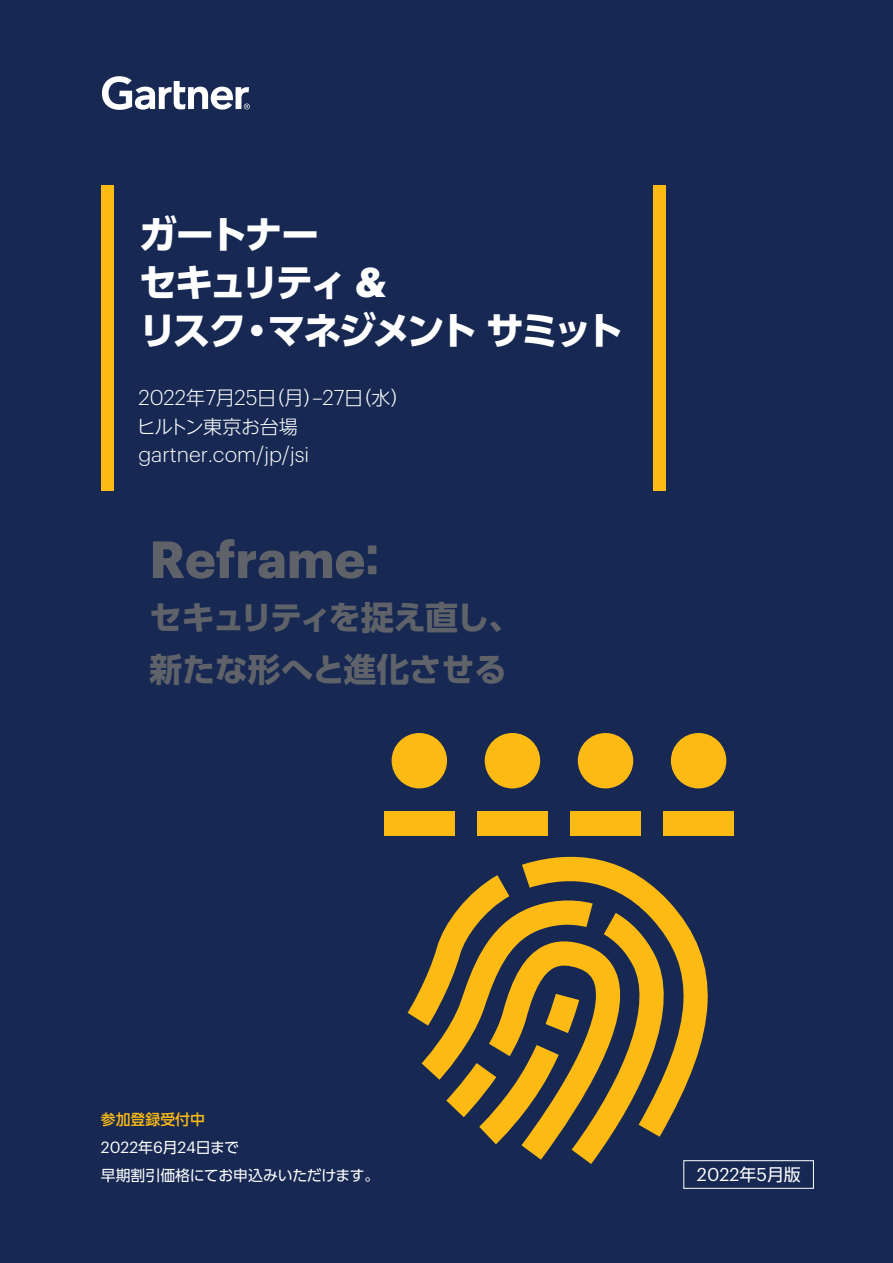
<style>
.page{position:relative;width:893px;height:1263px;background:#172953}
.page>*{position:absolute;margin:0;border:0;box-sizing:border-box;transform-origin:0 0}
.t1{font:700 51.15px "Graphik";color:#5f6369}
.t2{font:700 38.25px/47.8px "UD Shin Go Pr 6 N";letter-spacing:-.105em;color:#fff}
.t3{font:700 33px/52.1px "UD Shin Go Pr 6 N";letter-spacing:-.015em;color:#5f6369}
.t4{font:300 21px "Graphik";color:#fff}
.t5{font:300 19.2px "UD Shin Go NT Pr 6 N";letter-spacing:-.035em;color:#fff}
.t6{font:18.15px "Graphik";color:#fff}
.t7{font:15.9px "Graphik";color:#fff}
.t8{font:14.85px "UD Shin Go Pr 6 N";letter-spacing:-.005em;color:#fff}
.t9{font:500 14.85px "UD Shin Go Pr 6 N";color:#fcba13}
.s1{font-family:"Graphik";font-size:40.95px}
.s2{font-family:"UD Shin Go NT Pr 6 N";font-size:19.2px}
.s3{font-family:"UD Shin Go Pr 6 N";font-size:47.85px}
.s4{font-family:"UD Shin Go Pr 6 N";font-size:14.85px}
.s5{font-family:"UD Shin Go Pr 6 N";font-size:16.95px}
</style>
<div class="page">
<div style="left:101px;top:185px;width:13px;height:306px;background:#fcba13"></div>
<div style="left:653px;top:185px;width:13px;height:306px;background:#fcba13"></div>
<svg style="left:102px;top:76px;width:148px;height:34px"></svg>
<div style="left:683px;top:1160px;width:131px;height:29px;border:1px solid #fff"></div>
<div style="left:384px;top:811px;width:71px;height:24px;background:#fcba13"></div>
<div style="left:392px;top:733px;width:55px;height:55px;background:#fcba13;border-radius:50%"></div>
<div style="left:477px;top:811px;width:71px;height:24px;background:#fcba13"></div>
<div style="left:485px;top:733px;width:55px;height:55px;background:#fcba13;border-radius:50%"></div>
<div style="left:570px;top:811px;width:71px;height:24px;background:#fcba13"></div>
<div style="left:578px;top:733px;width:55px;height:55px;background:#fcba13;border-radius:50%"></div>
<div style="left:663px;top:811px;width:71px;height:24px;background:#fcba13"></div>
<div style="left:671px;top:733px;width:55px;height:55px;background:#fcba13;border-radius:50%"></div>
<svg style="left:522px;top:856px;width:186px;height:266px"></svg>
<svg style="left:408px;top:875px;width:260px;height:289px"></svg>
<h2 class="t2" style="left:139px;top:210px;width:486px">ガートナー<br>セキュリティ <span class="s1">&amp;<br></span>リスク・マネジメントサミット</h2>
<p class="t4" style="left:138px;top:382px;width:273px">2022<span class="s2">年</span>7<span class="s2">月</span>25<span class="s2">日（月）</span>–27<span class="s2">日（水）</span></p>
<p class="t5" style="left:137px;top:411px;width:162px">ヒルトン東京お台場</p>
<p class="t4" style="left:138px;top:439px;width:172px">gartner.com/jp/jsi</p>
<h1 class="t1" style="left:149px;top:520px;width:248px">Reframe<span class="s3">：</span></h1>
<h3 class="t3" style="left:149px;top:591px;width:373px">セキュリティを捉え直し、新たな形へと進化させる</h3>
<p class="t9" style="left:101px;top:1108px;width:106px">参加登録受付中</p>
<p class="t7" style="left:101px;top:1135px;width:140px">2022<span class="s4">年</span>6<span class="s4">月</span>24<span class="s4">日まで</span></p>
<p class="t8" style="left:101px;top:1163px;width:280px">早期割引価格にてお申込みいただけます。</p>
<p class="t6" style="left:697px;top:1160px;width:105px">2022<span class="s5">年</span>5<span class="s5">月版</span></p>
</div>
